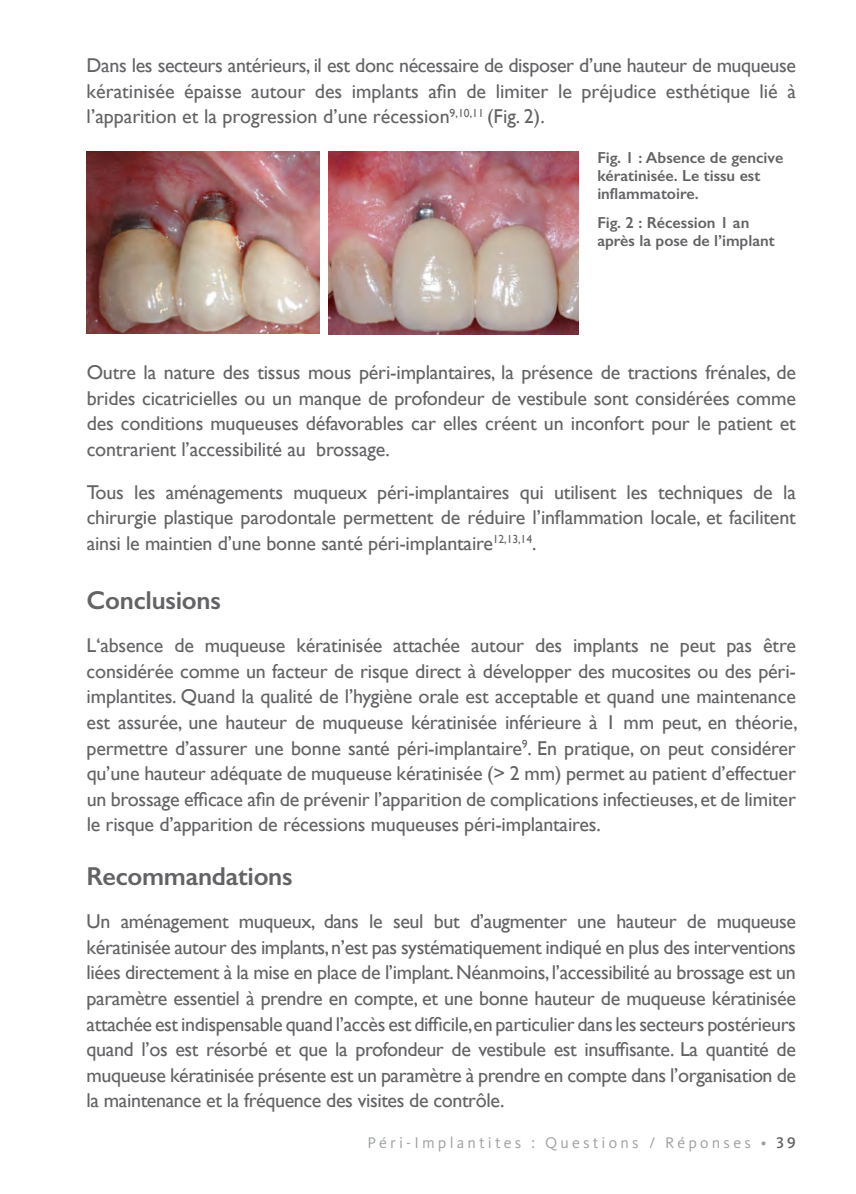
<style>
.page{position:relative;width:856px;height:1194px;background:#fff}
.page>*{position:absolute;margin:0;border:0;box-sizing:border-box;transform-origin:0 0}
.Titre{font:600 26px "Gill Sans";letter-spacing:-.01em;color:#636366}
.Texte{font:20px/25.6px "Gill Sans";letter-spacing:-.01em;color:#636366;text-align:justify}
.t1{font:600 16px/18px "Gill Sans";color:#636366}
.t2{font:16px "Kievit Pro";letter-spacing:.2em;color:#9d9fa2}
.s1{font-weight:500;color:#636366}
</style>
<div class="page">
<img style="left:87px;top:151px;width:232px;height:183px">
<img style="left:328px;top:151px;width:250px;height:183px">
<p class="Texte" style="left:87px;top:52px;width:710px">Dans les secteurs antérieurs, il est donc nécessaire de disposer d’une hauteur de muqueuse kératinisée épaisse autour des implants afin de limiter le préjudice esthétique lié à l’apparition et la progression d’une récession<sup>9,10,11</sup> (Fig. 2).</p>
<p class="t1" style="left:597px;top:148px;width:187px">Fig. 1 : Absence de gencive kératinisée. Le tissu est inflammatoire.</p>
<p class="t1" style="left:597px;top:213px;width:179px">Fig. 2 : Récession 1 an après la pose de l’implant</p>
<p class="Texte" style="left:87px;top:359px;width:710px">Outre la nature des tissus mous péri-implantaires, la présence de tractions frénales, de brides cicatricielles ou un manque de profondeur de vestibule sont considérées comme des conditions muqueuses défavorables car elles créent un inconfort pour le patient et contrarient l’accessibilité au brossage.</p>
<p class="Texte" style="left:87px;top:479px;width:710px">Tous les aménagements muqueux péri-implantaires qui utilisent les techniques de la chirurgie plastique parodontale permettent de réduire l’inflammation locale, et facilitent ainsi le maintien d’une bonne santé péri-implantaire<sup>12,13,14</sup>.</p>
<p class="Titre" style="left:87px;top:585px;width:136px">Conclusions</p>
<p class="Texte" style="left:87px;top:632px;width:712px">L‘absence de muqueuse kératinisée attachée autour des implants ne peut pas être considérée comme un facteur de risque direct à développer des mucosites ou des péri&shy;implantites. Quand la qualité de l’hygiène orale est acceptable et quand une maintenance est assurée, une hauteur de muqueuse kératinisée inférieure à 1 mm peut, en théorie, permettre d’assurer une bonne santé péri-implantaire<sup>9</sup>. En pratique, on peut considérer qu’une hauteur adéquate de muqueuse kératinisée (&gt; 2 mm) permet au patient d’effectuer un brossage efficace afin de prévenir l’apparition de complications infectieuses, et de limiter le risque d’apparition de récessions muqueuses péri-implantaires.</p>
<p class="Titre" style="left:87px;top:861px;width:207px">Recommandations</p>
<p class="Texte" style="left:87px;top:908px;width:710px">Un aménagement muqueux, dans le seul but d’augmenter une hauteur de muqueuse kératinisée autour des implants, n’est pas systématiquement indiqué en plus des interventions liées directement à la mise en place de l’implant. Néanmoins, l’accessibilité au brossage est un paramètre essentiel à prendre en compte, et une bonne hauteur de muqueuse kératinisée attachée est indispensable quand l’accès est difficile,en particulier dans les secteurs postérieurs quand l’os est résorbé et que la profondeur de vestibule est insuffisante. La quantité de muqueuse kératinisée présente est un paramètre à prendre en compte dans l’organisation de la maintenance et la fréquence des visites de contrôle.</p>
<p class="t2" style="left:367px;top:1133px;width:430px">Péri-Implantites : Questions / Réponses • <span class="s1">39</span></p>
</div>
